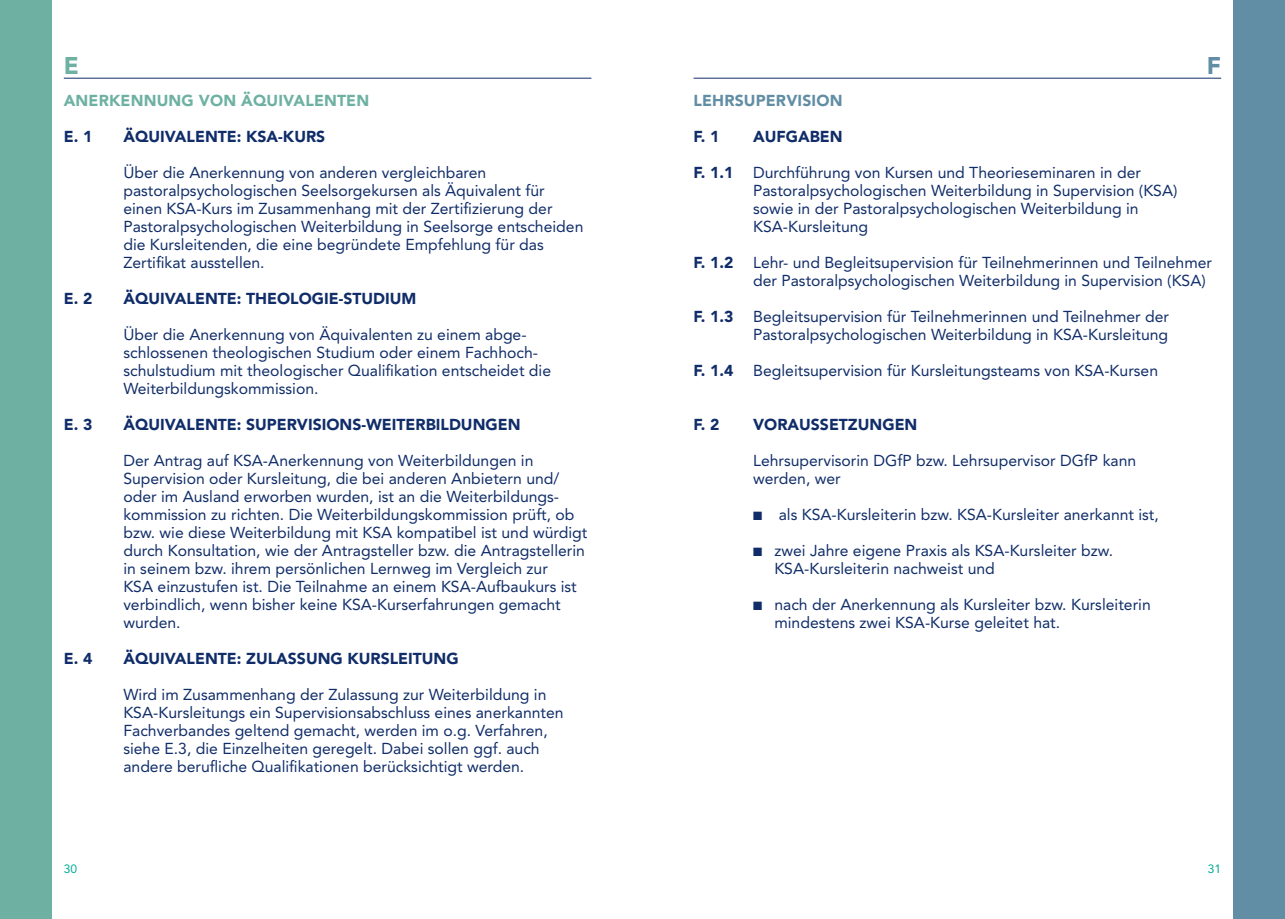
<style>
.page{position:relative;width:1285px;height:919px;background:#fff}
.page>*{position:absolute;margin:0;border:0;box-sizing:border-box;transform-origin:0 0}
.t1{font:900 24px "Avenir";color:#6eb1a3}
.t2{font:900 24px "Avenir";color:#618ea4}
.t3{font:15.75px/18px "Avenir";color:#102d69}
.t4{font:900 15.75px "Avenir";color:#102d69}
.t5{font:900 15.75px "Avenir";letter-spacing:.01em;color:#6eb1a3}
.t6{font:900 15.75px "Avenir";letter-spacing:.01em;color:#618ea4}
.t7{font:12px "Avenir";color:#00ab95}
.s1{font-weight:900}
</style>
<div class="page">
<hr style="left:64px;top:78px;width:527px;height:1px;background:#102d69">
<hr style="left:693px;top:78px;width:527px;height:1px;background:#102d69">
<div style="left:0;top:0;width:51px;height:918px;background:#6eb1a3"></div>
<div style="left:1233px;top:0;width:51px;height:918px;background:#618ea4"></div>
<h1 class="t1" style="left:64px;top:51px;width:17px">E</h1>
<h1 class="t2" style="left:1206px;top:51px;width:16px">F</h1>
<p class="t5" style="left:64px;top:91px;width:307px">ANERKENNUNG VON ÄQUIVALENTEN</p>
<p class="t4" style="left:64px;top:127px;width:30px">E. 1</p>
<p class="t4" style="left:123px;top:127px;width:203px">ÄQUIVALENTE: KSA-KURS</p>
<p class="t3" style="left:123px;top:163px;width:461px">Über die Anerkennung von anderen vergleichbaren pastoralpsychologischen Seelsorgekursen als Äquivalent für einen KSA-Kurs im Zusammenhang mit der Zertifizierung der Pastoralpsychologischen Weiterbildung in Seelsorge entscheiden die Kursleitenden, die eine begründete Empfehlung für das Zertifikat ausstellen.</p>
<p class="t4" style="left:64px;top:289px;width:30px">E. 2</p>
<p class="t4" style="left:123px;top:289px;width:294px">ÄQUIVALENTE: THEOLOGIE-STUDIUM</p>
<p class="t3" style="left:123px;top:325px;width:429px">Über die Anerkennung von Äquivalenten zu einem abge&shy;schlossenen theologischen Studium oder einem Fachhoch&shy;schulstudium mit theologischer Qualifikation entscheidet die Weiterbildungskommission.</p>
<p class="t4" style="left:64px;top:415px;width:30px">E. 3</p>
<p class="t4" style="left:123px;top:415px;width:398px">ÄQUIVALENTE: SUPERVISIONS-WEITERBILDUNGEN</p>
<p class="t3" style="left:123px;top:451px;width:465px">Der Antrag auf KSA-Anerkennung von Weiterbildungen in Supervision oder Kursleitung, die bei anderen Anbietern und/ oder im Ausland erworben wurden, ist an die Weiterbildungs&shy;kommission zu richten. Die Weiterbildungskommission prüft, ob bzw. wie diese Weiterbildung mit KSA kompatibel ist und würdigt durch Konsultation, wie der Antragsteller bzw. die Antragstellerin in seinem bzw. ihrem persönlichen Lernweg im Vergleich zur<br>KSA einzustufen ist. Die Teilnahme an einem KSA-Aufbaukurs ist verbindlich, wenn bisher keine KSA-Kurserfahrungen gemacht wurden.</p>
<p class="t4" style="left:64px;top:649px;width:30px">E. 4</p>
<p class="t4" style="left:123px;top:649px;width:337px">ÄQUIVALENTE: ZULASSUNG KURSLEITUNG</p>
<p class="t3" style="left:123px;top:685px;width:442px">Wird im Zusammenhang der Zulassung zur Weiterbildung in KSA-Kursleitungs ein Supervisionsabschluss eines anerkannten Fachverbandes geltend gemacht, werden im o.g. Verfahren, siehe E.3, die Einzelheiten geregelt. Dabei sollen ggf. auch andere berufliche Qualifikationen berücksichtigt werden.</p>
<p class="t6" style="left:693px;top:91px;width:150px">LEHRSUPERVISION</p>
<p class="t4" style="left:693px;top:127px;width:27px">F. 1</p>
<p class="t4" style="left:753px;top:127px;width:91px">AUFGABEN</p>
<p class="t3" style="left:753px;top:163px;width:426px;text-indent:-60px"><span class="s1">F. 1.1</span> Durchführung von Kursen und Theorieseminaren in der Pastoralpsychologischen Weiterbildung in Supervision (KSA) sowie in der Pastoralpsychologischen Weiterbildung in KSA-Kursleitung</p>
<p class="t3" style="left:753px;top:253px;width:460px;text-indent:-60px"><span class="s1">F. 1.2</span> Lehr- und Begleitsupervision für Teilnehmerinnen und Teilnehmer der Pastoralpsychologischen Weiterbildung in Supervision (KSA)</p>
<p class="t3" style="left:693px;top:307px;width:477px;text-align:right"><span class="s1">F. 1.3</span> Begleitsupervision für Teilnehmerinnen und Teilnehmer der<br>Pastoralpsychologischen Weiterbildung in KSA-Kursleitung</p>
<p class="t3" style="left:693px;top:361px;width:466px"><span class="s1">F. 1.4</span> Begleitsupervision für Kursleitungsteams von KSA-Kursen</p>
<p class="t4" style="left:693px;top:415px;width:27px">F. 2</p>
<p class="t4" style="left:753px;top:415px;width:166px">VORAUSSETZUNGEN</p>
<p class="t3" style="left:753px;top:451px;width:384px">Lehrsupervisorin DGfP bzw. Lehrsupervisor DGfP kann werden, wer</p>
<p class="t3" style="left:753px;top:505px;width:407px">■ als KSA-Kursleiterin bzw. KSA-Kursleiter anerkannt ist,</p>
<p class="t3" style="left:774px;top:541px;width:340px;text-indent:-21px">■ zwei Jahre eigene Praxis als KSA-Kursleiter bzw.<br>KSA-Kursleiterin nachweist und</p>
<p class="t3" style="left:774px;top:595px;width:378px;text-indent:-21px">■ nach der Anerkennung als Kursleiter bzw. Kursleiterin mindestens zwei KSA-Kurse geleitet hat.</p>
<p class="t7" style="left:64px;top:861px;width:15px">30</p>
<p class="t7" style="left:1207px;top:861px;width:15px">31</p>
</div>
